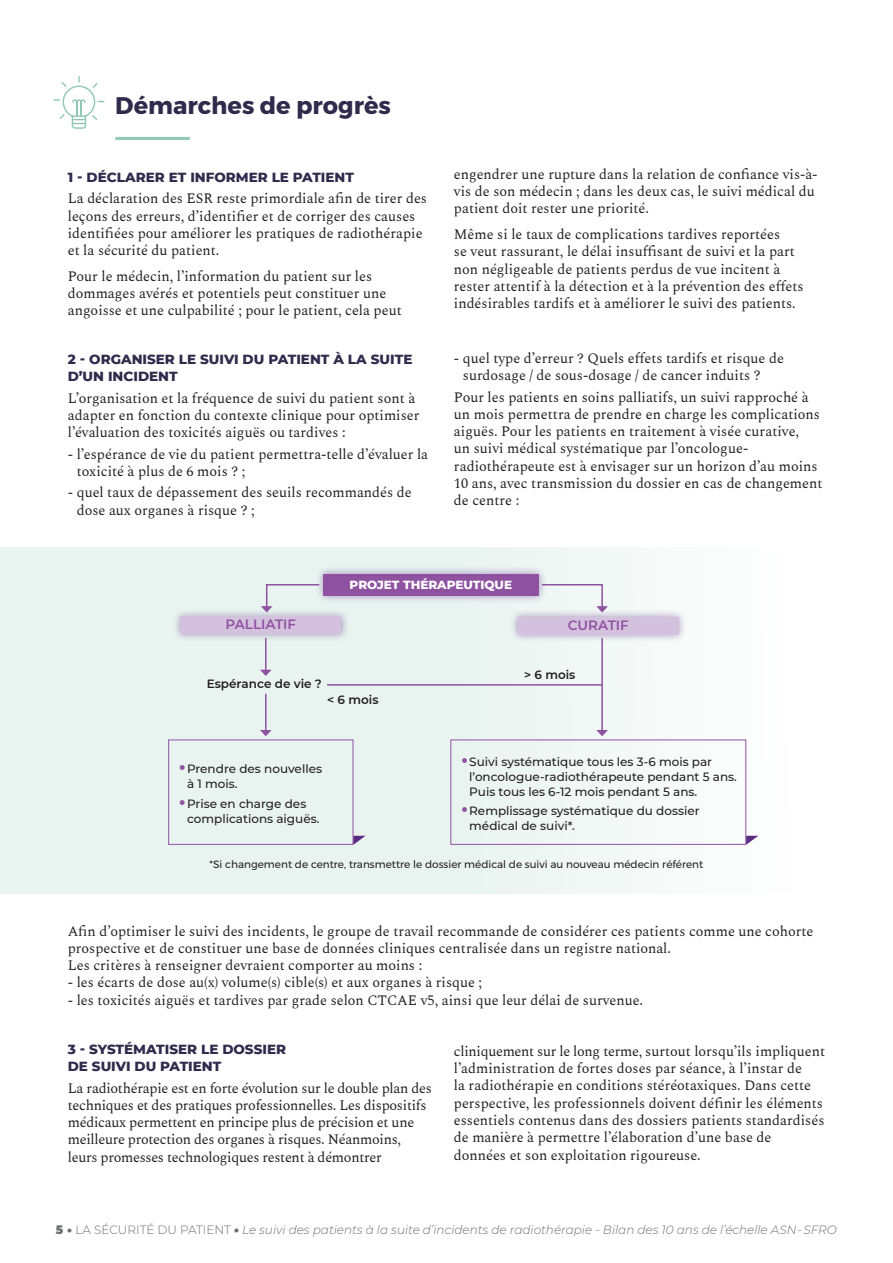
<style>
.page{position:relative;width:893px;height:1263px;background:#fff}
.page>*{position:absolute;margin:0;border:0;box-sizing:border-box;transform-origin:0 0}
.t1{font:700 24px "Montserrat";color:#302a4c}
.t2{font:14.25px/17.2px "Spectral";color:#231f20}
.t3{font:14.25px/17.2px "Spectral";letter-spacing:-.02em;color:#231f20}
.t4{font:800 13.5px/17.2px "Montserrat";color:#302a4c}
.t5{font:600 13.5px "Montserrat";color:#8e52a1}
.t6{font:500 12px/15px "Montserrat";color:#231f20}
.t7{font:italic 300 12px "Montserrat";color:#6c6d70}
.t8{font:600 12px "Montserrat";color:#231f20}
.t9{font:800 12px "Montserrat";color:#fff}
.t10{font:10.5px "Montserrat";color:#231f20}
.s1{font-family:"Spectral";font-weight:400;font-size:19.5px;color:#8e52a1}
.s2{font-weight:900;font-style:normal}
.s3{font-style:normal}
</style>
<div class="page">
<div style="left:0;top:547px;width:893px;height:346px;background:linear-gradient(to right,#e3f1ec,#fcfdfd)"></div>
<hr style="left:115px;top:137px;width:75px;height:3px;background:#91c8b5">
<svg style="left:53px;top:76px;width:52px;height:53px"></svg>
<div style="left:315px;top:565px;width:232px;height:39px;background:#5b2c83;opacity:.5"></div>
<div style="left:323px;top:574px;width:216px;height:22px;background:#8e52a1"></div>
<div style="left:172px;top:608px;width:177px;height:34px;background:#5b2c83;opacity:.5"></div>
<div style="left:180px;top:616px;width:161px;height:18px;background:#d3c1dd"></div>
<div style="left:168px;top:739px;width:185px;height:106px;border:1px solid #8e52a1"></div>
<div style="left:450px;top:739px;width:296px;height:106px;border:1px solid #8e52a1"></div>
<div style="left:510px;top:609px;width:177px;height:34px;background:#5b2c83;opacity:.5"></div>
<div style="left:518px;top:617px;width:161px;height:18px;background:#d3c1dd"></div>
<svg style="left:261px;top:583px;width:60px;height:29px"></svg>
<svg style="left:540px;top:583px;width:68px;height:29px"></svg>
<hr style="left:265px;top:638px;width:2px;height:32px;background:#8e52a1">
<svg style="left:260px;top:670px;width:12px;height:6px"></svg>
<hr style="left:265px;top:694px;width:2px;height:37px;background:#8e52a1">
<svg style="left:260px;top:730px;width:12px;height:6px"></svg>
<hr style="left:601px;top:638px;width:2px;height:93px;background:#8e52a1">
<svg style="left:596px;top:730px;width:12px;height:6px"></svg>
<hr style="left:327px;top:684px;width:275px;height:2px;background:#8e52a1">
<svg style="left:353px;top:836px;width:13px;height:9px"></svg>
<svg style="left:746px;top:836px;width:12px;height:9px"></svg>
<p class="t1" style="left:115px;top:86px;width:277px">Démarches de progrès</p>
<p class="t4" style="left:68px;top:168px;width:288px">1 - DÉCLARER ET INFORMER LE PATIENT</p>
<p class="t2" style="left:68px;top:189px;width:361px">La déclaration des ESR reste primordiale afin de tirer des leçons des erreurs, d’identifier et de corriger des causes identifiées pour améliorer les pratiques de radiothérapie et la sécurité du patient.</p>
<p class="t2" style="left:68px;top:266px;width:335px">Pour le médecin, l’information du patient sur les dommages avérés et potentiels peut constituer une angoisse et une culpabilité ; pour le patient, cela peut</p>
<p class="t4" style="left:68px;top:350px;width:346px">2 - ORGANISER LE SUIVI DU PATIENT À LA SUITE<br>D’UN INCIDENT</p>
<p class="t2" style="left:68px;top:388px;width:353px">L’organisation et la fréquence de suivi du patient sont à adapter en fonction du contexte clinique pour optimiser l’évaluation des toxicités aiguës ou tardives :</p>
<p class="t2" style="left:77px;top:444px;width:353px;text-indent:-9px">- l’espérance de vie du patient permettra-telle d’évaluer la toxicité à plus de 6 mois ? ;</p>
<p class="t2" style="left:77px;top:483px;width:336px;text-indent:-9px">- quel taux de dépassement des seuils recommandés de dose aux organes à risque ? ;</p>
<p class="t2" style="left:454px;top:164px;width:365px">engendrer une rupture dans la relation de confiance vis-à&shy;vis de son médecin ; dans les deux cas, le suivi médical du patient doit rester une priorité.</p>
<p class="t2" style="left:454px;top:225px;width:351px">Même si le taux de complications tardives reportées<br>se veut rassurant, le délai insuffisant de suivi et la part non négligeable de patients perdus de vue incitent à rester attentif à la détection et à la prévention des effets indésirables tardifs et à améliorer le suivi des patients.</p>
<p class="t2" style="left:463px;top:349px;width:323px;text-indent:-9px">- quel type d’erreur ? Quels effets tardifs et risque de surdosage / de sous-dosage / de cancer induits ?</p>
<p class="t2" style="left:454px;top:387px;width:370px">Pour les patients en soins palliatifs, un suivi rapproché à un mois permettra de prendre en charge les complications aiguës. Pour les patients en traitement à visée curative,<br>un suivi médical systématique par l’oncologue&shy;radiothérapeute est à envisager sur un horizon d’au moins 10 ans, avec transmission du dossier en cas de changement de centre :</p>
<p class="t5" style="left:226px;top:615px;width:72px">PALLIATIF</p>
<p class="t9" style="left:350px;top:576px;width:164px">PROJET THÉRAPEUTIQUE</p>
<p class="t5" style="left:568px;top:616px;width:62px">CURATIF</p>
<p class="t8" style="left:207px;top:675px;width:117px">Espérance de vie ?</p>
<p class="t8" style="left:327px;top:691px;width:53px">&lt; 6 mois</p>
<p class="t8" style="left:524px;top:666px;width:53px">&gt; 6 mois</p>
<p class="t6" style="left:187px;top:761px;width:136px;text-indent:-10px"><span class="s1">•</span>Prendre des nouvelles à 1 mois.</p>
<p class="t6" style="left:187px;top:795px;width:134px;text-indent:-10px"><span class="s1">•</span>Prise en charge des complications aiguës.</p>
<p class="t6" style="left:469px;top:754px;width:269px;text-indent:-10px"><span class="s1">•</span>Suivi systématique tous les 3-6 mois par l’oncologue-radiothérapeute pendant 5 ans.<br>Puis tous les 6-12 mois pendant 5 ans.</p>
<p class="t6" style="left:469px;top:803px;width:232px;text-indent:-10px"><span class="s1">•</span>Remplissage systématique du dossier médical de suivi*.</p>
<p class="t10" style="left:210px;top:856px;width:495px">*Si changement de centre, transmettre le dossier médical de suivi au nouveau médecin référent</p>
<p class="t2" style="left:68px;top:921px;width:747px">Afin d’optimiser le suivi des incidents, le groupe de travail recommande de considérer ces patients comme une cohorte prospective et de constituer une base de données cliniques centralisée dans un registre national.<br>Les critères à renseigner devraient comporter au moins :</p>
<p class="t2" style="left:68px;top:973px;width:416px">- les écarts de dose au(x) volume(s) cible(s) et aux organes à risque ;</p>
<p class="t2" style="left:68px;top:990px;width:577px">- les toxicités aiguës et tardives par grade selon CTCAE v5, ainsi que leur délai de survenue.</p>
<p class="t4" style="left:68px;top:1040px;width:220px">3 - SYSTÉMATISER LE DOSSIER<br>DE SUIVI DU PATIENT</p>
<p class="t3" style="left:68px;top:1078px;width:366px">La radiothérapie est en forte évolution sur le double plan des techniques et des pratiques professionnelles. Les dispositifs médicaux permettent en principe plus de précision et une meilleure protection des organes à risques. Néanmoins, leurs promesses technologiques restent à démontrer</p>
<p class="t2" style="left:454px;top:1041px;width:373px">cliniquement sur le long terme, surtout lorsqu’ils impliquent l’administration de fortes doses par séance, à l’instar de<br>la radiothérapie en conditions stéréotaxiques. Dans cette perspective, les professionnels doivent définir les éléments essentiels contenus dans des dossiers patients standardisés de manière à permettre l’élaboration d’une base de données et son exploitation rigoureuse.</p>
<p class="t7" style="left:56px;top:1222px;width:782px"><span class="s2">5 •</span> <span class="s3">LA SÉCURITÉ DU PATIENT</span> <span class="s2">•</span> Le suivi des patients à la suite d’incidents de radiothérapie - Bilan des 10 ans de l’échelle ASN-SFRO</p>
</div>
